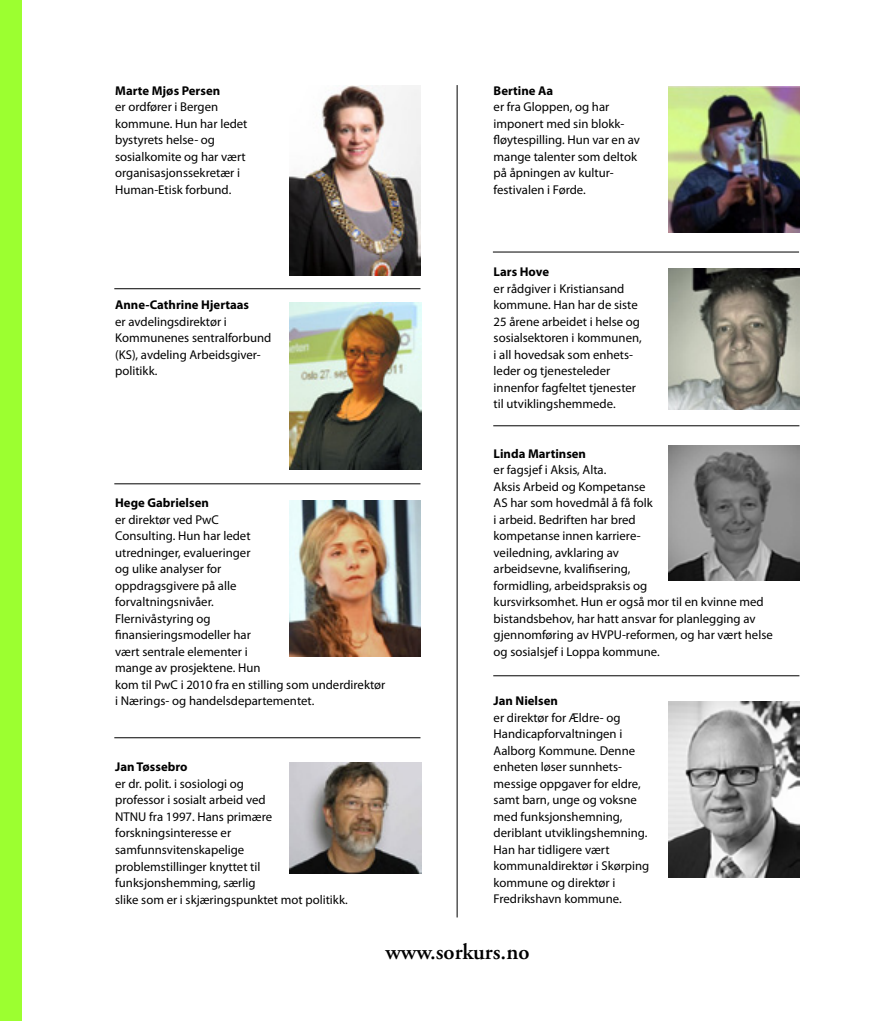
<style>
.page{position:relative;width:893px;height:1021px;background:#fff}
.page>*{position:absolute;margin:0;border:0;box-sizing:border-box;transform-origin:0 0}
.t1{font:600 22.5px "Adobe Garamond Pro";color:#000}
.t2{font:12.75px/16.5px "Myriad Pro";color:#000}
.t3{font:700 12.75px "Myriad Pro";color:#000}
</style>
<div class="page">
<div style="left:0;top:0;width:21px;height:1020px;background:#9cff30"></div>
<hr style="left:457px;top:85px;width:1px;height:832px;background:#000">
<hr style="left:114px;top:288px;width:306px;height:1px;background:#000">
<hr style="left:114px;top:483px;width:306px;height:1px;background:#000">
<hr style="left:114px;top:737px;width:306px;height:1px;background:#000">
<hr style="left:493px;top:252px;width:306px;height:1px;background:#000">
<hr style="left:493px;top:425px;width:306px;height:1px;background:#000">
<hr style="left:493px;top:675px;width:306px;height:1px;background:#000">
<img style="left:289px;top:85px;width:132px;height:190px">
<img style="left:290px;top:501px;width:131px;height:155px">
<img style="left:668px;top:86px;width:132px;height:147px">
<img style="left:668px;top:268px;width:132px;height:142px">
<img style="left:289px;top:302px;width:132px;height:167px">
<img style="left:290px;top:763px;width:131px;height:110px">
<img style="left:668px;top:445px;width:131px;height:135px">
<img style="left:668px;top:701px;width:132px;height:176px">
<p class="t3" style="left:115px;top:82px;width:107px">Marte Mjøs Persen</p>
<p class="t2" style="left:115px;top:98px;width:134px">er ordfører i Bergen kommune. Hun har ledet bystyrets helse- og sosialkomite og har vært organisasjonssekretær i<br>Human-Etisk forbund.</p>
<p class="t3" style="left:115px;top:296px;width:135px">Anne-Cathrine Hjertaas</p>
<p class="t2" style="left:115px;top:313px;width:158px">er avdelingsdirektør i<br>Kommunenes sentralforbund (KS), avdeling Arbeidsgiver&shy;politikk.</p>
<p class="t3" style="left:115px;top:494px;width:95px">Hege Gabrielsen</p>
<p class="t2" style="left:115px;top:511px;width:272px">er direktør ved PwC<br>Consulting. Hun har ledet<br>utredninger, evalueringer<br>og ulike analyser for<br>oppdragsgivere på alle<br>forvaltningsnivåer.<br>Flernivåstyring og<br>finansieringsmodeller har<br>vært sentrale elementer i<br>mange av prosjektene. Hun<br>kom til PwC i 2010 fra en stilling som underdirektør i Nærings- og handelsdepartementet.</p>
<p class="t3" style="left:115px;top:758px;width:74px">Jan Tøssebro</p>
<p class="t2" style="left:115px;top:775px;width:234px">er dr. polit. i sosiologi og<br>professor i sosialt arbeid ved<br>NTNU fra 1997. Hans primære forskningsinteresse er samfunnsvitenskapelige<br>problemstillinger knyttet til funksjonshemming, særlig<br>slike som er i skjæringspunktet mot politikk.</p>
<p class="t3" style="left:494px;top:82px;width:61px">Bertine Aa</p>
<p class="t2" style="left:494px;top:98px;width:148px">er fra Gloppen, og har imponert med sin blokk&shy;fløytespilling. Hun var en av mange talenter som deltok på åpningen av kultur&shy;festivalen i Førde.</p>
<p class="t3" style="left:494px;top:263px;width:57px">Lars Hove</p>
<p class="t2" style="left:494px;top:280px;width:150px">er rådgiver i Kristiansand kommune. Han har de siste<br>25 årene arbeidet i helse og sosialsektoren i kommunen, i all hovedsak som enhets&shy;leder og tjenesteleder innenfor fagfeltet tjenester til utviklingshemmede.</p>
<p class="t3" style="left:494px;top:445px;width:94px">Linda Martinsen</p>
<p class="t2" style="left:494px;top:461px;width:281px">er fagsjef i Aksis, Alta.<br>Aksis Arbeid og Kompetanse<br>AS har som hovedmål å få folk<br>i arbeid. Bedriften har bred<br>kompetanse innen karriere -<br>veiledning, avklaring av<br>arbeidsevne, kvalifisering,<br>formidling, arbeidspraksis og<br>kursvirksomhet. Hun er også mor til en kvinne med bistandsbehov, har hatt ansvar for planlegging av gjennomføring av HVPU-reformen, og har vært helse og sosialsjef i Loppa kommune.</p>
<p class="t3" style="left:494px;top:692px;width:66px">Jan Nielsen</p>
<p class="t2" style="left:494px;top:709px;width:157px">er direktør for Ældre- og<br>Handicapforvaltningen i<br>Aalborg Kommune. Denne enheten løser sunnhets&shy;messige oppgaver for eldre, samt barn, unge og voksne med funksjonshemning, deriblant utviklingshemning.<br>Han har tidligere vært kommunaldirektør i Skørping kommune og direktør i<br>Fredrikshavn kommune.</p>
<h1 class="t1" style="left:386px;top:938px;width:145px">www.sorkurs.no</h1>
</div>
